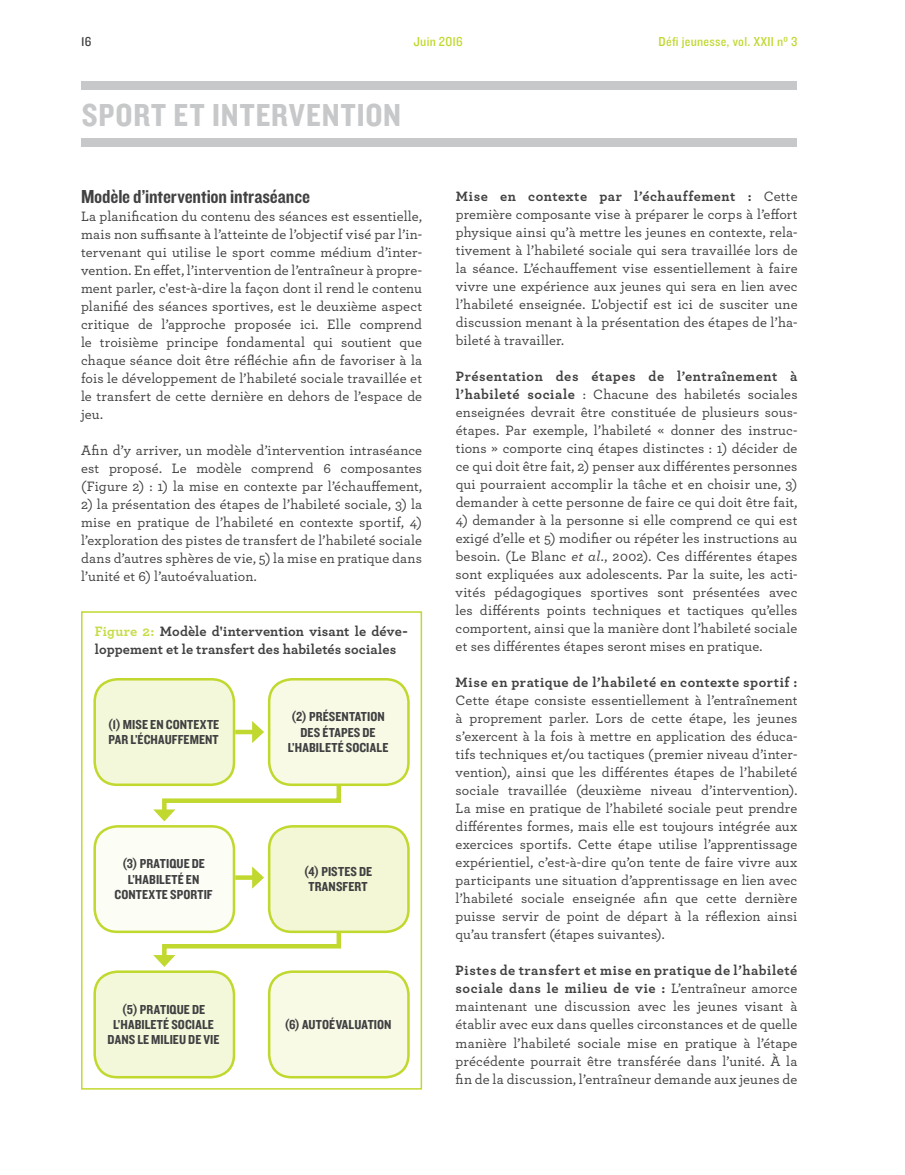
<style>
.page{position:relative;width:905px;height:1175px;background:#fff}
.page>*{position:absolute;margin:0;border:0;box-sizing:border-box;transform-origin:0 0}
.t1{font:33px "Knockout HTF50 Welterweight";letter-spacing:.035em;color:#c7c8ca}
.t2{font:19.5px "Knockout HTF50 Welterweight";letter-spacing:-.01em;color:#414042}
.t3{font:500 14.25px/18px "Archer";letter-spacing:.01em;color:#414042;text-align:justify}
.t4{font:700 14.25px/18px "Archer";letter-spacing:.015em;color:#414042}
.t5{font:700 14.25px "Archer";letter-spacing:.035em;color:#414042}
.t6{font:13.5px/15.1px "Knockout HTF50 Welterweight";letter-spacing:.005em;color:#414042}
.t7{font:13.5px "Knockout HTF30 Junior Welterwt";letter-spacing:.02em;color:#c1d82f}
.t8{font:13.5px "Knockout HTF30 Junior Welterwt";color:#414042}
.s1{color:#c7dc44}
.s2{font-weight:700}
.s3{font-style:italic}
</style>
<div class="page">
<div style="left:81px;top:611px;width:341px;height:478px;border:2px solid #c1d82f"></div>
<div style="left:81px;top:81px;width:715px;height:8px;background:#c7c8ca"></div>
<div style="left:81px;top:139px;width:715px;height:8px;background:#c7c8ca"></div>
<div style="left:95px;top:679px;width:139px;height:105px;background:#f4f8da;border-radius:23px"></div>
<div style="left:93px;top:678px;width:142px;height:108px;border:3px solid #c1d82f;border-radius:23px"></div>
<div style="left:269px;top:679px;width:139px;height:105px;background:#f8fae6;border-radius:23px"></div>
<div style="left:268px;top:678px;width:142px;height:108px;border:3px solid #c1d82f;border-radius:23px"></div>
<div style="left:95px;top:826px;width:139px;height:105px;background:#fcfdf5;border-radius:23px"></div>
<div style="left:93px;top:825px;width:142px;height:108px;border:3px solid #c1d82f;border-radius:23px"></div>
<div style="left:269px;top:826px;width:139px;height:105px;background:#f3f7d5;border-radius:23px"></div>
<div style="left:268px;top:825px;width:142px;height:108px;border:3px solid #c1d82f;border-radius:23px"></div>
<div style="left:95px;top:971px;width:139px;height:106px;background:#f4f8da;border-radius:23px"></div>
<div style="left:93px;top:970px;width:142px;height:108px;border:3px solid #c1d82f;border-radius:23px"></div>
<div style="left:269px;top:971px;width:139px;height:106px;background:#f8fae6;border-radius:23px"></div>
<div style="left:268px;top:970px;width:142px;height:108px;border:3px solid #c1d82f;border-radius:23px"></div>
<div style="left:235px;top:729px;width:21px;height:5px;background:#c1d82f"></div>
<svg style="left:252px;top:721px;width:12px;height:22px"></svg>
<svg style="left:153px;top:781px;width:190px;height:40px"></svg>
<svg style="left:235px;top:875px;width:17px;height:4px"></svg>
<svg style="left:252px;top:866px;width:12px;height:22px"></svg>
<svg style="left:153px;top:926px;width:190px;height:41px"></svg>
<p class="t8" style="left:81px;top:35px;width:12px">16</p>
<p class="t7" style="left:413px;top:35px;width:51px">Juin 2016</p>
<p class="t7" style="left:658px;top:35px;width:140px">Défi jeunesse, vol. XXII nº 3</p>
<h1 class="t1" style="left:82px;top:97px;width:52px">SPORT</h1>
<h1 class="t1" style="left:173px;top:97px;width:229px">ET INTERVENTION</h1>
<h2 class="t2" style="left:81px;top:186px;width:230px">MODÈLE D’INTERVENTION INTRASÉANCE</h2>
<p class="t3" style="left:81px;top:206px;width:342px">La planification du contenu des séances est essentielle, mais non suffisante à l’atteinte de l’objectif visé par l’in&shy;tervenant qui utilise le sport comme médium d’inter&shy;vention. En effet, l’intervention de l’entraîneur à propre&shy;ment parler, c'est-à-dire la façon dont il rend le contenu planifié des séances sportives, est le deuxième aspect critique de l’approche proposée ici. Elle comprend le troisième principe fondamental qui soutient que chaque séance doit être réfléchie afin de favoriser à la fois le développement de l’habileté sociale travaillée et le transfert de cette dernière en dehors de l’espace de jeu.</p>
<p class="t3" style="left:81px;top:440px;width:342px">Afin d’y arriver, un modèle d’intervention intraséance est proposé. Le modèle comprend 6 composantes (Figure 2) : 1) la mise en contexte par l’échauffement,</p>
<p class="t3" style="left:81px;top:494px;width:342px">2) la présentation des étapes de l’habileté sociale, 3) la mise en pratique de l’habileté en contexte sportif, 4) l’exploration des pistes de transfert de l’habileté sociale dans d’autres sphères de vie, 5) la mise en pratique dans l’unité et 6) l’autoévaluation.</p>
<p class="t4" style="left:95px;top:621px;width:314px"><span class="s1">Figure 2:</span> Modèle d'intervention visant le déve&shy;loppement et le transfert des habiletés sociales</p>
<p class="t6" style="left:108px;top:717px;width:106px">(1) MISE EN CONTEXTE<br>PAR L’ÉCHAUFFEME</p>
<p class="t6" style="left:205px;top:732px;width:13px">NT</p>
<p class="t6" style="left:122px;top:856px;width:25px">(3) PRATIQ</p>
<p class="t6" style="left:176px;top:856px;width:23px">UE DE</p>
<p class="t6" style="left:128px;top:872px;width:35px">L’HABILETÉ</p>
<p class="t6" style="left:114px;top:872px;width:86px;text-indent:71px">EN<br>CONTEXTE SPORTIF</p>
<p class="t6" style="left:122px;top:1002px;width:26px">(5) PRATIQ</p>
<p class="t6" style="left:177px;top:1002px;width:23px">UE DE</p>
<p class="t6" style="left:113px;top:1017px;width:35px">L’HABILETÉ</p>
<p class="t6" style="left:171px;top:1017px;width:27px">SOCIALE</p>
<p class="t6" style="left:108px;top:1032px;width:51px">DANSLE MILIE</p>
<p class="t6" style="left:179px;top:1032px;width:37px">U DE VIE</p>
<p class="t6" style="left:291px;top:709px;width:26px">(2) PRÉSE</p>
<p class="t6" style="left:341px;top:709px;width:15px">NTATIO</p>
<p class="t6" style="left:377px;top:709px;width:9px">N</p>
<p class="t6" style="left:288px;top:725px;width:82px;text-indent:13px">DES ÉTAPESDE<br>L’HABILETÉ</p>
<p class="t6" style="left:346px;top:740px;width:27px">SOCIALE</p>
<p class="t6" style="left:304px;top:864px;width:25px">(4) PISTES</p>
<p class="t6" style="left:359px;top:864px;width:8px">DE</p>
<p class="t6" style="left:308px;top:879px;width:35px">TRANSFERT</p>
<p class="t6" style="left:284px;top:1017px;width:84px">(6) AUTOÉVALUATIO</p>
<p class="t6" style="left:384px;top:1017px;width:9px">N</p>
<p class="t3" style="left:456px;top:187px;width:343px"><span class="s2">Mise en contexte par l’échauffement :</span> Cette première composante vise à préparer le corps à l’effort physique ainsi qu’à mettre les jeunes en contexte, rela&shy;tivement à l’habileté sociale qui sera travaillée lors de la séance. L’échauffement vise essentiellement à faire vivre une expérience aux jeunes qui sera en lien avec l’habileté enseignée. L'objectif est ici de susciter une discussion menant à la présentation des étapes de l’ha&shy;bileté à travailler.</p>
<p class="t3" style="left:455px;top:367px;width:343px"><span class="s2">Présentation des étapes de l’entraînement à l’habileté sociale</span> : Chacune des habiletés sociales enseignées devrait être constituée de plusieurs sous&shy;étapes. Par exemple, l’habileté « donner des instruc&shy;tions » comporte cinq étapes distinctes : 1) décider de ce qui doit être fait, 2) penser aux différentes personnes qui pourraient accomplir la tâche et en choisir une, 3) demander à cette personne de faire ce qui doit être fait,</p>
<p class="t3" style="left:455px;top:511px;width:343px">4) demander à la personne si elle comprend ce qui est exigé d’elle et 5) modifier ou répéter les instructions au besoin. (Le Blanc <span class="s3">et al.</span>, 2002). Ces différentes étapes sont expliquées aux adolescents. Par la suite, les acti&shy;vités pédagogiques sportives sont présentées avec les différents points techniques et tactiques qu’elles comportent, ainsi que la manière dont l’habileté sociale et ses différentes étapes seront mises en pratique.</p>
<p class="t5" style="left:455px;top:671px;width:343px">Mise en pratique de l’habileté en contexte sportif :</p>
<p class="t3" style="left:455px;top:691px;width:343px">Cette étape consiste essentiellement à l’entraînement à proprement parler. Lors de cette étape, les jeunes s’exercent à la fois à mettre en application des éduca&shy;tifs techniques et/ou tactiques (premier niveau d’inter&shy;vention), ainsi que les différentes étapes de l’habileté sociale travaillée (deuxième niveau d’intervention).<br>La mise en pratique de l’habileté sociale peut prendre différentes formes, mais elle est toujours intégrée aux exercices sportifs. Cette étape utilise l’apprentissage expérientiel, c’est-à-dire qu’on tente de faire vivre aux participants une situation d’apprentissage en lien avec l’habileté sociale enseignée afin que cette dernière puisse servir de point de départ à la réflexion ainsi qu’au transfert (étapes suivantes).</p>
<p class="t3" style="left:455px;top:961px;width:343px"><span class="s2">Pistes de transfert et mise en pratique de l’habileté sociale dans le milieu de vie :</span> L’entraîneur amorce maintenant une discussion avec les jeunes visant à établir avec eux dans quelles circonstances et de quelle manière l’habileté sociale mise en pratique à l’étape précédente pourrait être transférée dans l’unité. À la fin de la discussion, l’entraîneur demande aux jeunes de</p>
</div>
